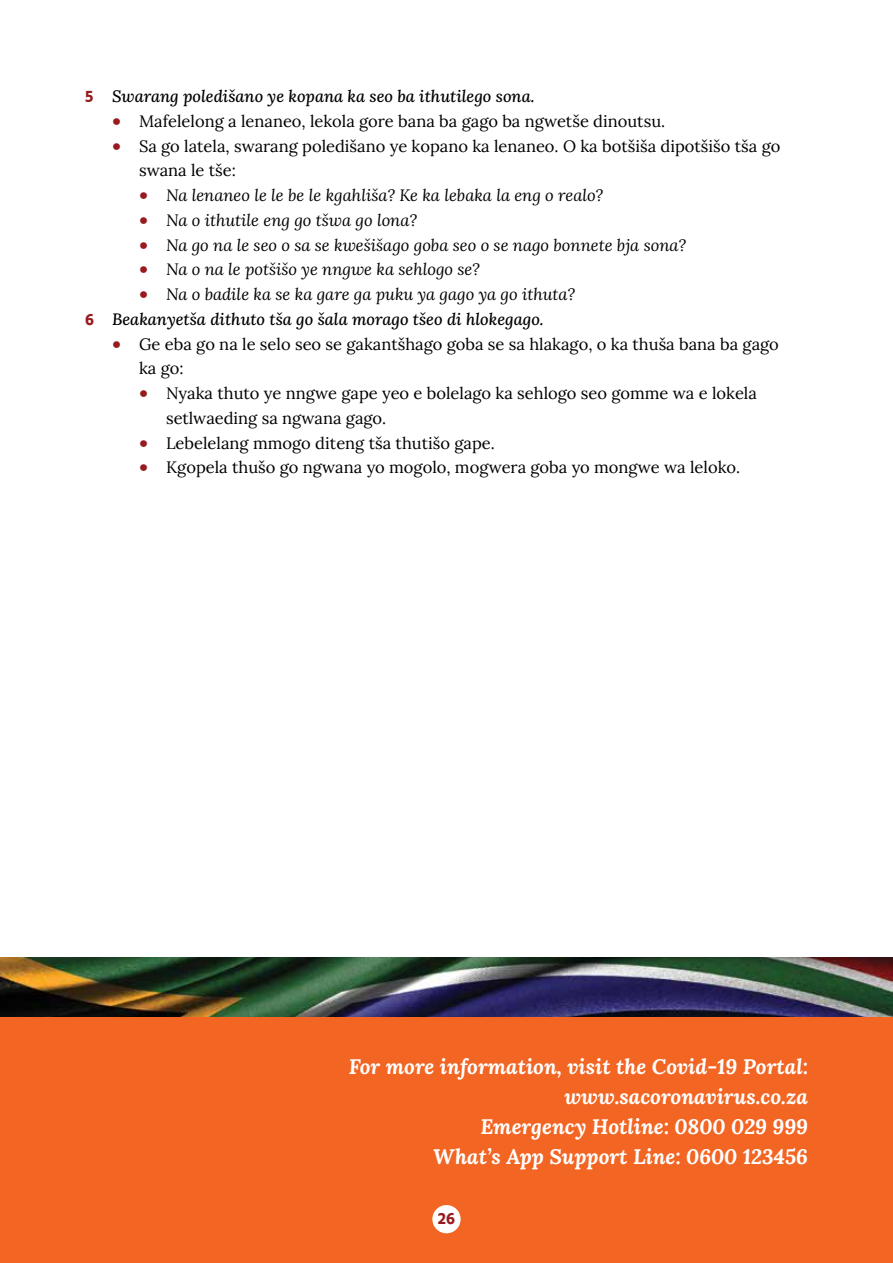
<style>
.page{position:relative;width:893px;height:1263px;background:#fff}
.page>*{position:absolute;margin:0;border:0;box-sizing:border-box;transform-origin:0 0}
.t1{font:italic 700 21px/30px "Lora";color:#fff;text-align:right}
.t2{font:16.5px/24.8px "Lora";color:#000}
.t3{font:italic 16.5px "Lora";color:#000}
.t4{font:italic 500 16.5px/24.8px "Lora";color:#000}
.t5{font:700 16.5px "Hind";color:#971b1e}
.s1{font-family:"Hind";font-weight:700;font-style:normal;color:#971b1e}
.s2{font-size:22.5px;color:#971b1e}
.s3{font-style:normal;font-size:22.5px;color:#971b1e}
.s4{font-weight:400;font-style:normal;font-size:22.5px;color:#971b1e}
.s5{font-weight:400}
</style>
<div class="page">
<div style="left:0;top:976px;width:893px;height:287px;background:#f26522"></div>
<img style="left:0;top:957px;width:893px;height:60px">
<div style="left:432px;top:1205px;width:29px;height:28px;background:#fff;border-radius:50%"></div>
<p class="t4" style="left:85px;top:83px;width:451px"><span class="s1">5</span> Swarang poledišano ye kopana ka seo ba ithutilego sona.</p>
<p class="t2" style="left:112px;top:108px;width:555px"><span class="s2">•</span> Mafelelong a lenaneo, lekola gore bana ba gago ba ngwetše dinoutsu.</p>
<p class="t2" style="left:139px;top:132px;width:643px;text-indent:-27px"><span class="s2">•</span> Sa go latela, swarang poledišano ye kopano ka lenaneo. O ka botšiša dipotšišo tša go swana le tše:</p>
<p class="t3" style="left:139px;top:184px;width:466px"><span class="s3">•</span> Na lenaneo le le be le kgahliša? Ke ka lebaka la eng o realo?</p>
<p class="t3" style="left:139px;top:209px;width:280px"><span class="s3">•</span> Na o ithutile eng go tšwa go lona?</p>
<p class="t3" style="left:139px;top:233px;width:549px"><span class="s3">•</span> Na go na le seo o sa se kwešišago goba seo o se nago bonnete bja sona?</p>
<p class="t3" style="left:139px;top:258px;width:343px"><span class="s3">•</span> Na o na le potšišo ye nngwe ka sehlogo se?</p>
<p class="t4" style="left:85px;top:281px;width:492px;text-indent:54px"><span class="s4">•</span> <span class="s5">Na o badile ka se ka gare ga puku ya gago ya go ithuta?<br></span><span class="s1">6</span> Beakanyetša dithuto tša go šala morago tšeo di hlokegago.</p>
<p class="t2" style="left:139px;top:330px;width:641px;text-indent:-27px"><span class="s2">•</span> Ge eba go na le selo seo se gakantšhago goba se sa hlakago, o ka thuša bana ba gago ka go:</p>
<p class="t2" style="left:166px;top:380px;width:592px;text-indent:-27px"><span class="s2">•</span> Nyaka thuto ye nngwe gape yeo e bolelago ka sehlogo seo gomme wa e lokela setlwaeding sa ngwana gago.</p>
<p class="t2" style="left:139px;top:429px;width:357px"><span class="s2">•</span> Lebelelang mmogo diteng tša thutišo gape.</p>
<p class="t2" style="left:139px;top:454px;width:603px"><span class="s2">•</span> Kgopela thušo go ngwana yo mogolo, mogwera goba yo mongwe wa leloko.</p>
<p class="t1" style="left:349px;top:1050px;width:461px">For more information, visit the Covid-19 Portal: www.sacoronavirus.co.za<br>Emergency Hotline: 0800 029 999<br>What’s App Support Line: 0600 123456</p>
<p class="t5" style="left:438px;top:1209px;width:19px">26</p>
</div>
